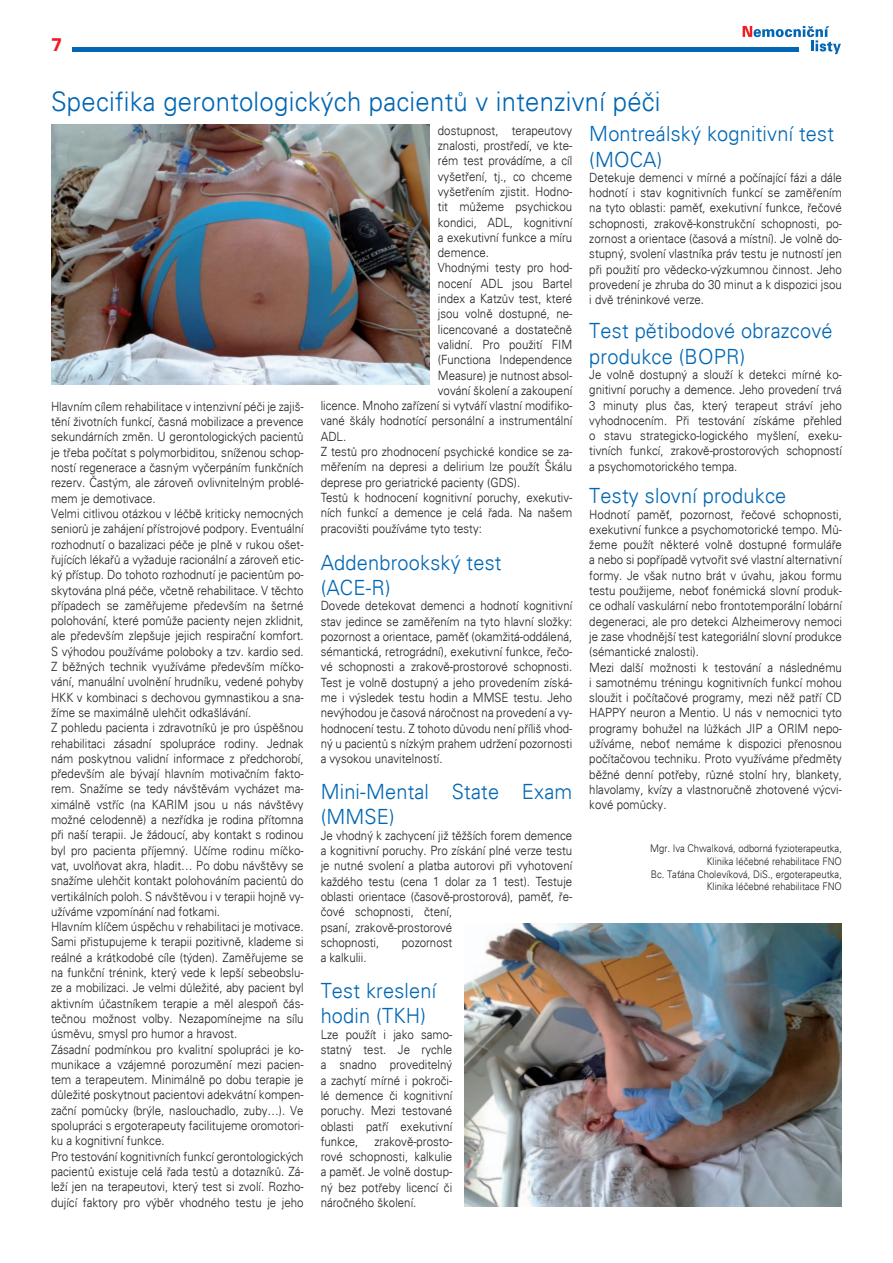
<style>
.page{position:relative;width:893px;height:1263px;background:#fff}
.page>*{position:absolute;margin:0;border:0;box-sizing:border-box;transform-origin:0 0}
.t1{font:27px "USA Light";letter-spacing:.01em;color:#0166b3;scale:.95 1}
.t2{font:21px/25.2px "USA Light";letter-spacing:.01em;color:#0166b3;scale:.95 1}
.t3{font:18.15px "USA Black";color:#ee1d23;scale:.91 1}
.t4{font:12.75px/15.3px "USA Light";color:#231f20;text-align:justify;scale:.9 1}
.t5{font:10.5px/12.6px "USA Light";color:#231f20;text-align:right;scale:.9 1}
</style>
<div class="page">
<hr style="left:72px;top:47px;width:727px;height:4px;background:#0166b3">
<svg style="left:743px;top:26px;width:98px;height:28px"></svg>
<img style="left:51px;top:124px;width:378px;height:261px">
<img style="left:465px;top:923px;width:377px;height:283px">
<h3 class="t3" style="left:51px;top:34px;width:14px">7</h3>
<h1 class="t1" style="left:51px;top:86px;width:643px">Specifika gerontologických pacientů v intenzivní péči</h1>
<p class="t4" style="left:51px;top:399px;width:282px;text-align:left">Hlavním cílem rehabilitace v intenzivní péči je zajiš&shy;tění životních funkcí, časná mobilizace a prevence sekundárních změn. U gerontologických pacientů je třeba počítat s polymorbiditou, sníženou schop&shy;ností regenerace a časným vyčerpáním funkčních rezerv. Častým, ale zároveň ovlivnitelným problé&shy;mem je demotivace.<br>Velmi citlivou otázkou v léčbě kriticky nemocných seniorů je zahájení přístrojové podpory. Eventuální rozhodnutí o bazalizaci péče je plně v rukou ošet&shy;řujících lékařů a vyžaduje racionální a zároveň etic&shy;ký přístup. Do tohoto rozhodnutí je pacientům po&shy;skytována plná péče, včetně rehabilitace. V těchto případech se zaměřujeme především na šetrné polohování, které pomůže pacienty nejen zklidnit, ale především zlepšuje jejich respirační komfort.<br>S výhodou používáme poloboky a tzv. kardio sed.<br>Z běžných technik využíváme především míčko&shy;vání, manuální uvolnění hrudníku, vedené pohyby HKK v kombinaci s dechovou gymnastikou a sna&shy;žíme se maximálně ulehčit odkašlávání.<br>Z pohledu pacienta i zdravotníků je pro úspěšnou rehabilitaci zásadní spolupráce rodiny. Jednak nám poskytnou validní informace z předchorobí, především ale bývají hlavním motivačním fakto&shy;rem. Snažíme se tedy návštěvám vycházet ma&shy;ximálně vstříc (na KARIM jsou u nás návštěvy možné celodenně) a nezřídka je rodina přítomna při naší terapii. Je žádoucí, aby kontakt s rodinou byl pro pacienta příjemný. Učíme rodinu míčko&shy;vat, uvolňovat akra, hladit… Po dobu návštěvy se snažíme ulehčit kontakt polohováním pacientů do vertikálních poloh. S návštěvou i v terapii hojně vy&shy;užíváme vzpomínání nad fotkami.<br>Hlavním klíčem úspěchu v rehabilitaci je motivace.<br>Sami přistupujeme k terapii pozitivně, klademe si reálné a krátkodobé cíle (týden). Zaměřujeme se na funkční trénink, který vede k lepší sebeobslu&shy;ze a mobilizaci. Je velmi důležité, aby pacient byl aktivním účastníkem terapie a měl alespoň čás&shy;tečnou možnost volby. Nezapomínejme na sílu úsměvu, smysl pro humor a hravost.<br>Zásadní podmínkou pro kvalitní spolupráci je ko&shy;munikace a vzájemné porozumění mezi pacien&shy;tem a terapeutem. Minimálně po dobu terapie je důležité poskytnout pacientovi adekvátní kompen&shy;zační pomůcky (brýle, naslouchadlo, zuby…). Ve spolupráci s ergoterapeuty facilitujeme oromotori&shy;ku a kognitivní funkce.<br>Pro testování kognitivních funkcí gerontologických pacientů existuje celá řada testů a dotazníků. Zá&shy;leží jen na terapeutovi, který test si zvolí. Rozho&shy;dující faktory pro výběr vhodného testu je jeho</p>
<p class="t4" style="left:438px;top:122px;width:151px">dostupnost, terapeutovy</p>
<p class="t4" style="left:438px;top:138px;width:151px">znalosti, prostředí, ve kte-</p>
<p class="t4" style="left:438px;top:153px;width:151px">rém test provádíme, a cíl</p>
<p class="t4" style="left:438px;top:168px;width:151px">vyšetření, tj., co chceme</p>
<p class="t4" style="left:438px;top:184px;width:151px">vyšetřením zjistit. Hodno-</p>
<p class="t4" style="left:438px;top:199px;width:151px">tit můžeme psychickou</p>
<p class="t4" style="left:438px;top:214px;width:151px">kondici, ADL, kognitivní</p>
<p class="t4" style="left:438px;top:229px;width:151px">a exekutivní funkce a míru</p>
<p class="t4" style="left:438px;top:245px;width:58px">demence.</p>
<p class="t4" style="left:438px;top:260px;width:151px">Vhodnými testy pro hod-</p>
<p class="t4" style="left:438px;top:275px;width:151px">nocení ADL jsou Bartel</p>
<p class="t4" style="left:438px;top:291px;width:151px">index a Katzův test, které</p>
<p class="t4" style="left:438px;top:306px;width:151px">jsou volně dostupné, ne-</p>
<p class="t4" style="left:438px;top:321px;width:151px">licencované a dostatečně</p>
<p class="t4" style="left:438px;top:337px;width:151px">validní. Pro použití FIM</p>
<p class="t4" style="left:438px;top:352px;width:151px">(Functiona Independence</p>
<p class="t4" style="left:438px;top:367px;width:151px">Measure) je nutnost absol-</p>
<p class="t4" style="left:438px;top:382px;width:151px">vování školení a zakoupení</p>
<p class="t4" style="left:321px;top:398px;width:281px">licence. Mnoho zařízení si vytváří vlastní modifiko-</p>
<p class="t4" style="left:321px;top:413px;width:281px">vané škály hodnotící personální a instrumentální</p>
<p class="t4" style="left:321px;top:428px;width:30px">ADL.</p>
<p class="t4" style="left:321px;top:444px;width:281px">Z testů pro zhodnocení psychické kondice se za-</p>
<p class="t4" style="left:321px;top:459px;width:281px">měřením na depresi a delirium lze použít Škálu</p>
<p class="t4" style="left:321px;top:474px;width:223px">deprese pro geriatrické pacienty (GDS).</p>
<p class="t4" style="left:321px;top:490px;width:281px">Testů k hodnocení kognitivní poruchy, exekutiv-</p>
<p class="t4" style="left:321px;top:505px;width:281px">ních funkcí a demence je celá řada. Na našem</p>
<p class="t4" style="left:321px;top:520px;width:181px">pracovišti používáme tyto testy:</p>
<h2 class="t2" style="left:321px;top:549px;width:192px">Addenbrookský test (ACE-R)</h2>
<p class="t4" style="left:321px;top:598px;width:281px">Dovede detekovat demenci a hodnotí kognitivní stav jedince se zaměřením na tyto hlavní složky: pozornost a orientace, paměť (okamžitá-oddálená, sémantická, retrográdní), exekutivní funkce, řečo&shy;vé schopnosti a zrakově-prostorové schopnosti.<br>Test je volně dostupný a jeho provedením získá&shy;me i výsledek testu hodin a MMSE testu. Jeho nevýhodou je časová náročnost na provedení a vy&shy;hodnocení testu. Z tohoto důvodu není příliš vhod&shy;ný u pacientů s nízkým prahem udržení pozornosti a vysokou unavitelností.</p>
<h2 class="t2" style="left:321px;top:779px;width:266px">Mini-Mental State Exam (MMSE)</h2>
<p class="t4" style="left:321px;top:827px;width:281px;text-align:left">Je vhodný k zachycení již těžších forem demence a kognitivní poruchy. Pro získání plné verze testu je nutné svolení a platba autorovi při vyhotovení každého testu (cena 1 dolar za 1 test). Testuje oblasti orientace (časově-prostorová), paměť, ře&shy;čové schopnosti, čtení,<br>psaní, zrakově-prostorové<br>schopnosti,</p>
<p class="t4" style="left:402px;top:934px;width:57px">pozornost</p>
<p class="t4" style="left:321px;top:950px;width:53px">a kalkulii.</p>
<h2 class="t2" style="left:321px;top:978px;width:123px">Test kreslení hodin (TKH)</h2>
<p class="t4" style="left:321px;top:1026px;width:148px">Lze použít i jako samo&shy;statný test. Je rychle a snadno proveditelný a zachytí mírné i pokroči&shy;lé demence či kognitivní poruchy. Mezi testované oblasti patří exekutivní funkce,</p>
<p class="t4" style="left:321px;top:1133px;width:148px;text-indent:54px">zrakově-prosto&shy;rové schopnosti, kalkulie a paměť. Je volně dostup&shy;ný bez potřeby licencí či náročného školení.</p>
<h2 class="t2" style="left:589px;top:121px;width:259px">Montreálský kognitivní test (MOCA)</h2>
<p class="t4" style="left:589px;top:170px;width:282px">Detekuje demenci v mírné a počínající fázi a dále hodnotí i stav kognitivních funkcí se zaměřením na tyto oblasti: paměť, exekutivní funkce, řečové schopnosti, zrakově-konstrukční schopnosti, po&shy;zornost a orientace (časová a místní). Je volně do&shy;stupný, svolení vlastníka práv testu je nutností jen při použití pro vědecko-výzkumnou činnost. Jeho provedení je zhruba do 30 minut a k dispozici jsou i dvě tréninkové verze.</p>
<h2 class="t2" style="left:589px;top:318px;width:258px">Test pětibodové obrazcové produkce (BOPR)</h2>
<p class="t4" style="left:589px;top:367px;width:282px">Je volně dostupný a slouží k detekci mírné ko&shy;gnitivní poruchy a demence. Jeho provedení trvá 3 minuty plus čas, který terapeut stráví jeho vyhodnocením. Při testování získáme přehled o stavu strategicko-logického myšlení, exeku&shy;tivních funkcí, zrakově-prostorových schopností a psychomotorického tempa.</p>
<h2 class="t2" style="left:589px;top:483px;width:209px">Testy slovní produkce</h2>
<p class="t4" style="left:589px;top:506px;width:282px;text-align:left">Hodnotí paměť, pozornost, řečové schopnosti, exekutivní funkce a psychomotorické tempo. Mů&shy;žeme použít některé volně dostupné formuláře a nebo si popřípadě vytvořit své vlastní alternativní formy. Je však nutno brát v úvahu, jakou formu testu použijeme, neboť fonémická slovní produk&shy;ce odhalí vaskulární nebo frontotemporální lobární degeneraci, ale pro detekci Alzheimerovy nemoci je zase vhodnější test kategoriální slovní produkce (sémantické znalosti).<br>Mezi další možnosti k testování a následnému i samotnému tréningu kognitivních funkcí mohou sloužit i počítačové programy, mezi něž patří CD HAPPY neuron a Mentio. U nás v nemocnici tyto programy bohužel na lůžkách JIP a ORIM nepo&shy;užíváme, neboť nemáme k dispozici přenosnou počítačovou techniku. Proto využíváme předměty běžné denní potřeby, různé stolní hry, blankety, hlavolamy, kvízy a vlastnoručně zhotovené výcvi&shy;kové pomůcky.</p>
<p class="t5" style="left:650px;top:842px;width:214px">Mgr. Iva Chwalková, odborná fyzioterapeutka, Klinika léčebné rehabilitace FNO<br>Bc. Taťána Cholevíková, DiS., ergoterapeutka, Klinika léčebné rehabilitace FNO</p>
</div>
